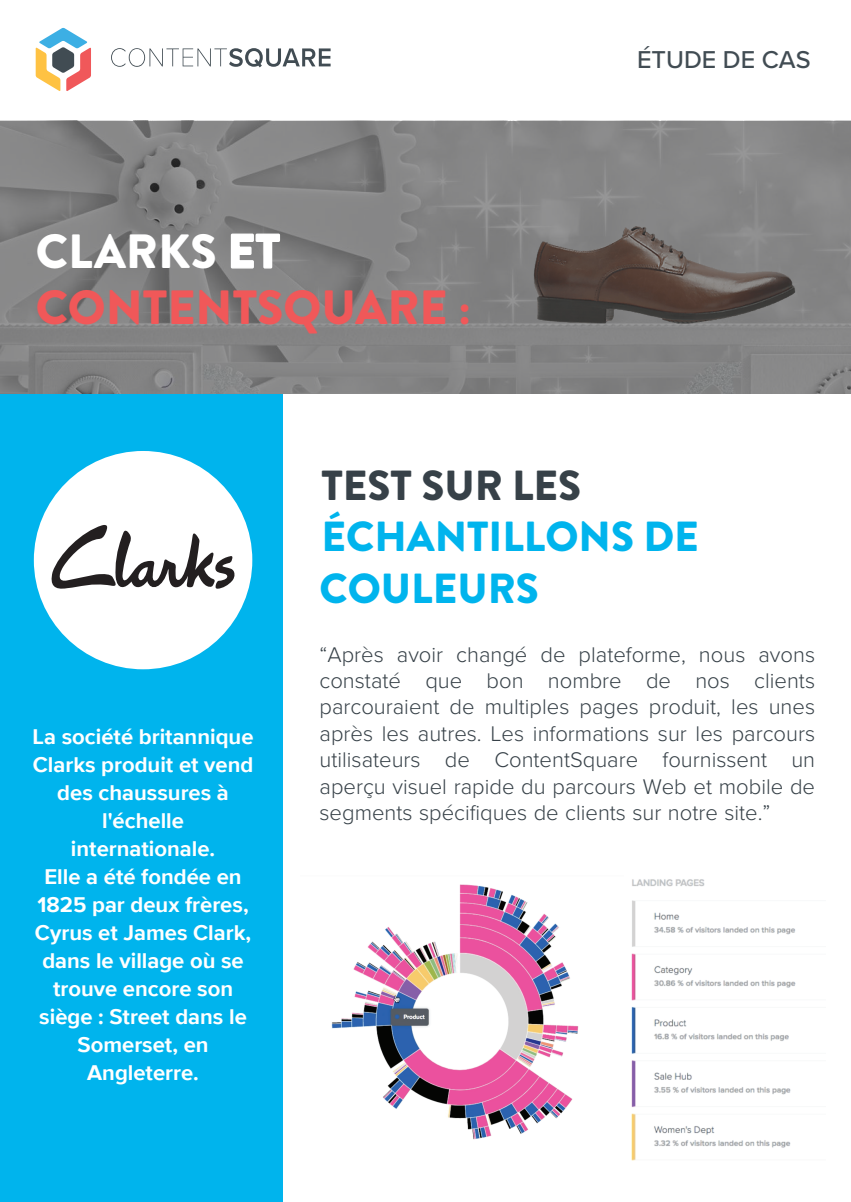
<style>
.page{position:relative;width:851px;height:1202px;background:#fff}
.page>*{position:absolute;margin:0;border:0;box-sizing:border-box;transform-origin:0 0}
.t1{font:900 48px "Brandon Grotesque";color:#f05859}
.t2{font:900 48px "Brandon Grotesque";color:#fff}
.t3{font:900 42px/51.6px "Brandon Grotesque";color:#00b4ed}
.t4{font:900 42px "Brandon Grotesque";color:#374148}
.t5{font:500 25.2px "Proxima Nova";color:#414c53}
.t6{font:300 22px/26.4px "Proxima Nova";color:#374148;text-align:justify}
.t7{font:700 22px/28px "Proxima Nova";color:#fff;text-align:center}
</style>
<div class="page">
<div style="left:0;top:391px;width:282px;height:811px;background:#00b4ed"></div>
<svg style="left:36px;top:28px;width:55px;height:63px"></svg>
<svg style="left:111px;top:48px;width:219px;height:19px"></svg>
<div style="left:34px;top:451px;width:218px;height:218px;background:#fff;border-radius:50%"></div>
<svg style="left:51px;top:525px;width:184px;height:64px"></svg>
<svg style="left:0;top:121px;width:850px;height:272px;background:#807f7f"></svg>
<img style="left:331px;top:884px;width:248px;height:256px">
<img style="left:631px;top:879px;width:165px;height:282px">
<h1 class="t2" style="left:36px;top:217px;width:246px">CLARKS ET</h1>
<h1 class="t1" style="left:36px;top:273px;width:436px">CONTENTSQUARE :</h1>
<p class="t5" style="left:637px;top:44px;width:175px">ÉTUDE DE CAS</p>
<p class="t7" style="left:33px;top:723px;width:222px">La société britannique<br>Clarks produit et vend des chaussures à l'échelle internationale.<br>Elle a été fondée en<br>1825 par deux frères,<br>Cyrus et James Clark, dans le village où se trouve encore son siège : Street dans le<br>Somerset, en<br>Angleterre.</p>
<h2 class="t4" style="left:321px;top:456px;width:261px">TEST SUR LES</h2>
<h2 class="t3" style="left:319px;top:511px;width:381px">ÉCHANTILLONS DE<br>COULEURS</h2>
<p class="t6" style="left:319px;top:640px;width:497px">“Après avoir changé de plateforme, nous avons constaté que bon nombre de nos clients parcouraient de multiples pages produit, les unes après les autres. Les informations sur les parcours utilisateurs de ContentSquare fournissent un aperçu visuel rapide du parcours Web et mobile de segments spécifiques de clients sur notre site.”</p>
</div>
